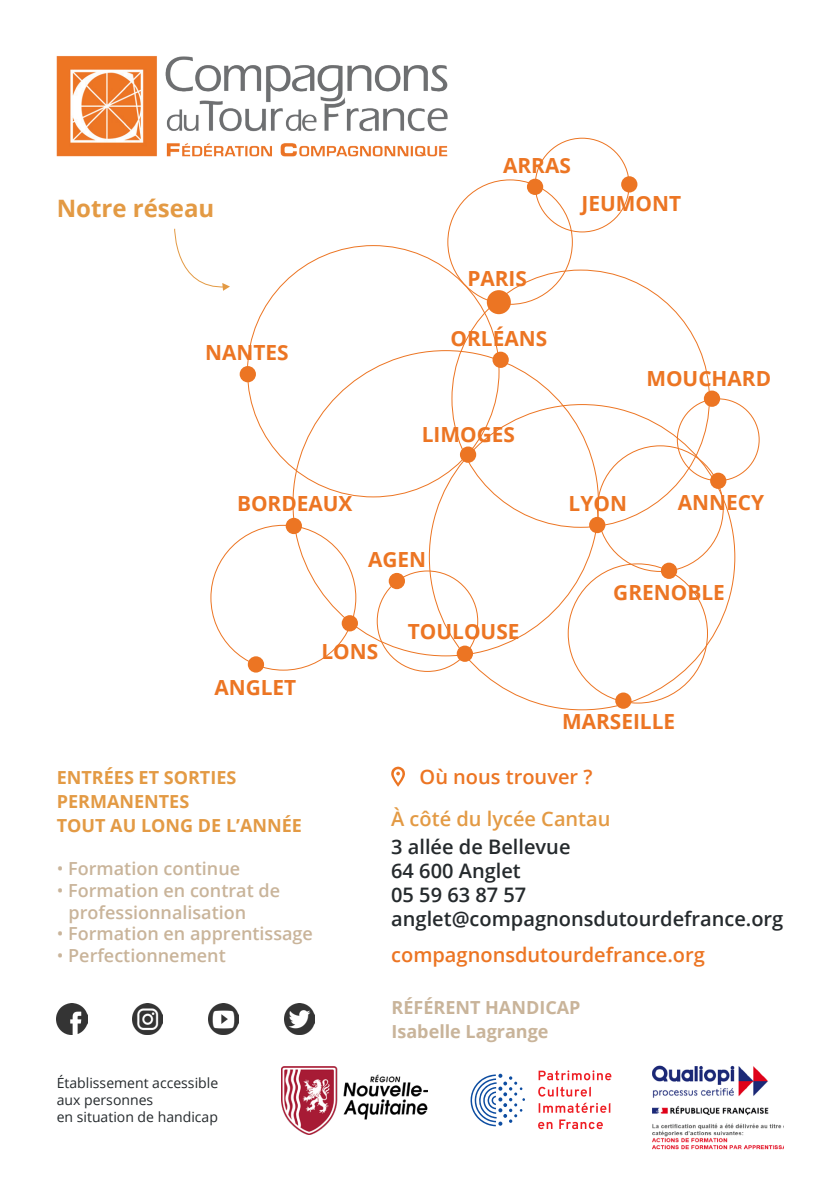
<style>
.page{position:relative;width:840px;height:1191px;background:#fff}
.page>*{position:absolute;margin:0;border:0;box-sizing:border-box;transform-origin:0 0}
.t1{font:700 24px "Open Sans";color:#e39a44}
.t2{font:700 20.8px "Open Sans";color:#ec7523}
.t3{font:600 20px "Open Sans";color:#252a2d}
.t4{font:600 20px "Open Sans";color:#ec7523}
.t5{font:600 20px "Open Sans";color:#e39a44}
.t6{font:600 18px "Open Sans";color:#c9b49a}
.t7{font:700 18px/24px "Open Sans";color:#e39a44}
.t8{font:700 18px "Open Sans";color:#c9b49a}
.t9{font:14px "Open Sans";color:#252a2d}
.s1{font-weight:400}
</style>
<div class="page">
<img style="left:281px;top:1066px;width:146px;height:68px">
<img style="left:652px;top:1065px;width:131px;height:85px">
<svg style="left:538px;top:1119px;width:64px;height:10px"></svg>
<svg style="left:538px;top:1102px;width:72px;height:10px"></svg>
<svg style="left:538px;top:1086px;width:52px;height:10px"></svg>
<svg style="left:538px;top:1070px;width:73px;height:10px"></svg>
<svg style="left:470px;top:1073px;width:54px;height:53px"></svg>
<svg style="left:391px;top:766px;width:14px;height:20px"></svg>
<img style="left:56px;top:56px;width:392px;height:101px">
<svg style="left:174px;top:228px;width:56px;height:63px"></svg>
<img style="left:132px;top:1003px;width:31px;height:31px">
<img style="left:57px;top:1003px;width:30px;height:31px">
<img style="left:284px;top:1003px;width:30px;height:31px">
<img style="left:208px;top:1003px;width:31px;height:31px">
<div style="left:239px;top:366px;width:17px;height:16px;background:#ec7523;border-radius:50%"></div>
<div style="left:526px;top:179px;width:17px;height:16px;background:#ec7523;border-radius:50%"></div>
<div style="left:620px;top:176px;width:17px;height:16px;background:#ec7523;border-radius:50%"></div>
<div style="left:492px;top:352px;width:16px;height:16px;background:#ec7523;border-radius:50%"></div>
<div style="left:459px;top:446px;width:17px;height:17px;background:#ec7523;border-radius:50%"></div>
<div style="left:285px;top:518px;width:17px;height:16px;background:#ec7523;border-radius:50%"></div>
<div style="left:388px;top:573px;width:17px;height:16px;background:#ec7523;border-radius:50%"></div>
<div style="left:456px;top:645px;width:16px;height:17px;background:#ec7523;border-radius:50%"></div>
<div style="left:248px;top:656px;width:16px;height:16px;background:#ec7523;border-radius:50%"></div>
<div style="left:615px;top:692px;width:16px;height:17px;background:#ec7523;border-radius:50%"></div>
<div style="left:660px;top:562px;width:16px;height:17px;background:#ec7523;border-radius:50%"></div>
<div style="left:588px;top:517px;width:17px;height:16px;background:#ec7523;border-radius:50%"></div>
<div style="left:709px;top:472px;width:17px;height:17px;background:#ec7523;border-radius:50%"></div>
<div style="left:703px;top:390px;width:16px;height:17px;background:#ec7523;border-radius:50%"></div>
<div style="left:486px;top:290px;width:24px;height:24px;background:#ec7523;border-radius:50%"></div>
<div style="left:341px;top:615px;width:17px;height:16px;background:#ec7523;border-radius:50%"></div>
<p class="t1" style="left:57px;top:191px;width:159px">Notre réseau</p>
<p class="t2" style="left:205px;top:337px;width:85px">NANTES</p>
<p class="t2" style="left:503px;top:150px;width:69px">ARRAS</p>
<p class="t2" style="left:581px;top:189px;width:101px">JEUMONT</p>
<p class="t2" style="left:467px;top:263px;width:61px">PARIS</p>
<p class="t2" style="left:450px;top:323px;width:98px">ORLÉANS</p>
<p class="t2" style="left:421px;top:419px;width:95px">LIMOGES</p>
<p class="t2" style="left:646px;top:363px;width:126px">MOUCHARD</p>
<p class="t2" style="left:237px;top:489px;width:117px">BORDEAUX</p>
<p class="t2" style="left:568px;top:489px;width:60px">LYON</p>
<p class="t2" style="left:677px;top:488px;width:88px">ANNECY</p>
<p class="t2" style="left:368px;top:544px;width:60px">AGEN</p>
<p class="t2" style="left:214px;top:673px;width:83px">ANGLET</p>
<p class="t2" style="left:321px;top:636px;width:58px">LONS</p>
<p class="t2" style="left:407px;top:616px;width:113px">TOULOUSE</p>
<p class="t2" style="left:613px;top:577px;width:113px">GRENOBLE</p>
<p class="t2" style="left:561px;top:707px;width:114px">MARSEILLE</p>
<p class="t7" style="left:57px;top:765px;width:181px">ENTRÉES ET SORTIES<br>PERMANENTES</p>
<p class="t7" style="left:57px;top:813px;width:247px">TOUT AU LONG DE L’ANNÉE</p>
<p class="t6" style="left:57px;top:856px;width:185px"><span class="s1">•</span> Formation continue</p>
<p class="t6" style="left:57px;top:878px;width:225px"><span class="s1">•</span> Formation en contrat de</p>
<p class="t6" style="left:69px;top:899px;width:179px">professionnalisation</p>
<p class="t6" style="left:57px;top:921px;width:257px"><span class="s1">•</span> Formation en apprentissage</p>
<p class="t6" style="left:57px;top:943px;width:170px"><span class="s1">•</span> Perfectionnement</p>
<p class="t9" style="left:57px;top:1073px;width:163px">Établissement accessible</p>
<p class="t9" style="left:57px;top:1090px;width:98px">aux personnes</p>
<p class="t9" style="left:57px;top:1107px;width:163px">en situation de handicap</p>
<p class="t4" style="left:419px;top:763px;width:174px">Où nous trouver ?</p>
<p class="t5" style="left:391px;top:804px;width:221px">À côté du lycée Cantau</p>
<p class="t3" style="left:391px;top:833px;width:181px">3 allée de Bellevue</p>
<p class="t3" style="left:391px;top:857px;width:131px">64 600 Anglet</p>
<p class="t3" style="left:391px;top:881px;width:136px">05 59 63 87 57</p>
<p class="t3" style="left:391px;top:905px;width:393px">anglet@compagnonsdutourdefrance.org</p>
<p class="t4" style="left:391px;top:941px;width:315px">compagnonsdutourdefrance.org</p>
<p class="t8" style="left:391px;top:994px;width:190px">RÉFÉRENT HANDICAP</p>
<p class="t8" style="left:391px;top:1018px;width:158px">Isabelle Lagrange</p>
</div>
